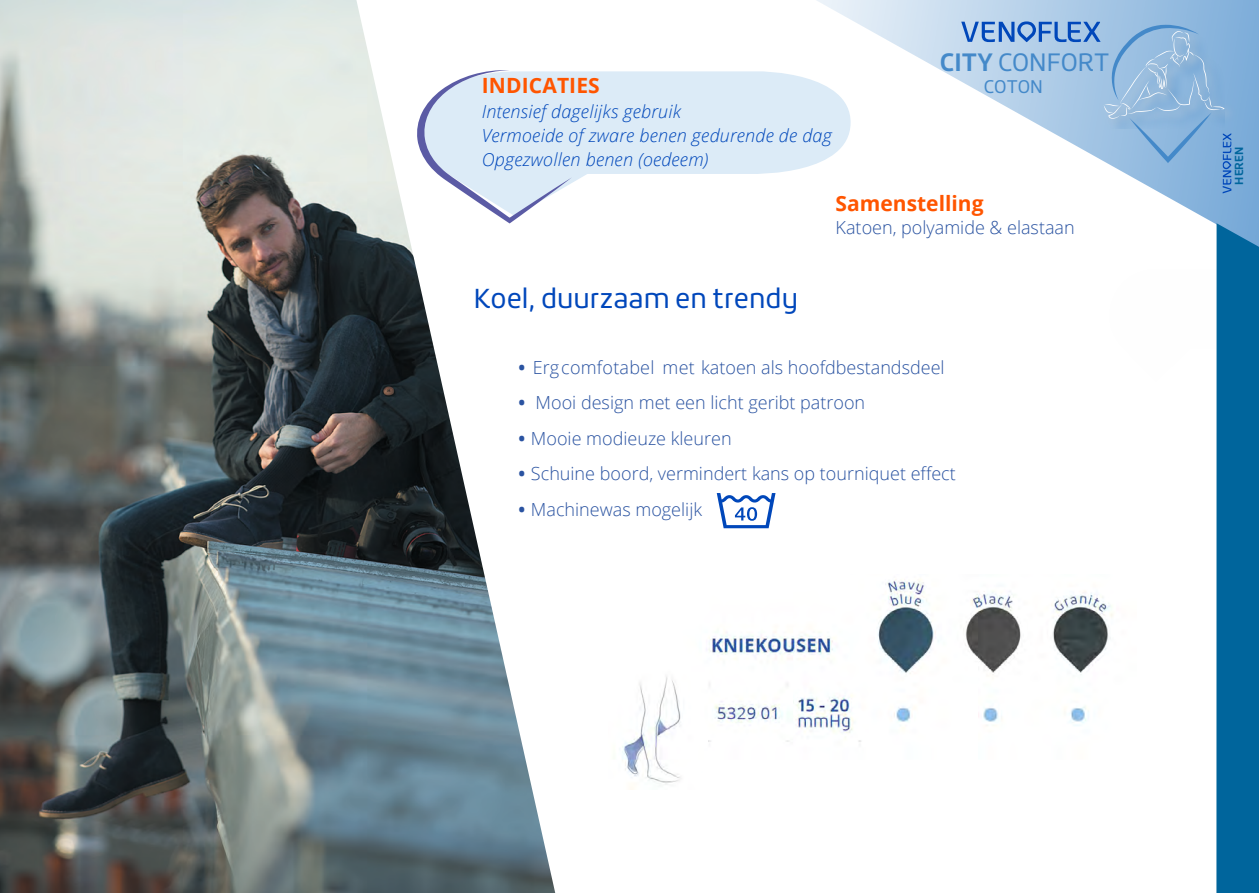
<style>
.page{position:relative;width:1259px;height:893px;background:#fff}
.page>*{position:absolute;margin:0;border:0;box-sizing:border-box;transform-origin:0 0}
.t1{font:27px "Roihu";color:#0047bb}
.t2{font:24.75px "Roihu";letter-spacing:-.005em;color:#4489c9}
.t3{font:700 21px "Open Sans";color:#f50}
.t4{font:700 21px "Open Sans";letter-spacing:.005em;color:#f50}
.t5{font:300 18px "Open Sans";color:#2a53a1}
.t6{font:italic 300 18px/23.9px "Open Sans";letter-spacing:.01em;color:#0047ba}
.t7{font:18px "Roihu";color:#4489c9}
.t8{font:700 11.4px "Roihu";color:#00659c}
.t9{font:800 5.55px/11.6px "Open Sans";color:#2a53a1;scale:.85 1}
.s1{font-weight:700}
</style>
<div class="page">
<svg style="left:572px;top:71px;width:181px;height:112px;background:#deecf7"></svg>
<img style="left:0;top:0;width:556px;height:893px">
<svg style="left:416px;top:70px;width:156px;height:153px"></svg>
<svg style="left:753px;top:0;width:506px;height:223px"></svg>
<svg style="left:717px;top:493px;width:58px;height:35px"></svg>
<div style="left:1100px;top:28px;width:136px;height:102px;background:#81afda"></div>
<svg style="left:1214px;top:223px;width:45px;height:670px;background:#106ea2"></svg>
<svg style="left:961px;top:21px;width:270px;height:172px"></svg>
<img style="left:622px;top:579px;width:491px;height:210px">
<p class="t4" style="left:482px;top:71px;width:120px">INDICATIES</p>
<p class="t6" style="left:482px;top:99px;width:352px">Intensief dagelijks gebruik<br>Vermoeide of zware benen gedurende de dag<br>Opgezwollen benen (oedeem)</p>
<h2 class="t2" style="left:940px;top:48px;width:171px"><span class="s1">CITY</span> CONFORT</h2>
<p class="t7" style="left:983px;top:76px;width:61px">COTON</p>
<h1 class="t1" style="left:474px;top:283px;width:326px">Koel, duurzaam en trendy</h1>
<p class="t3" style="left:835px;top:189px;width:149px">Samenstelling</p>
<p class="t5" style="left:835px;top:216px;width:241px">Katoen, polyamide &amp; elastaan</p>
<p class="t5" style="left:518px;top:355px;width:428px"><span class="s1">•</span> Erg comfotabel met katoen als hoofdbestandsdeel</p>
<p class="t5" style="left:518px;top:391px;width:348px"><span class="s1">•</span> Mooi design met een licht geribt patroon</p>
<p class="t5" style="left:518px;top:426px;width:215px"><span class="s1">•</span> Mooie modieuze kleuren</p>
<p class="t5" style="left:518px;top:462px;width:439px"><span class="s1">•</span> Schuine boord, vermindert kans op tourniquet effect</p>
<p class="t5" style="left:518px;top:497px;width:185px"><span class="s1">•</span> Machinewas mogelijk</p>
<p class="t9" style="left:784px;top:391px;width:27px">LONG<br>NORMAL</p>
<p class="t8" style="left:1232px;top:185px;width:39px;rotate:-90deg">HEREN</p>
</div>
